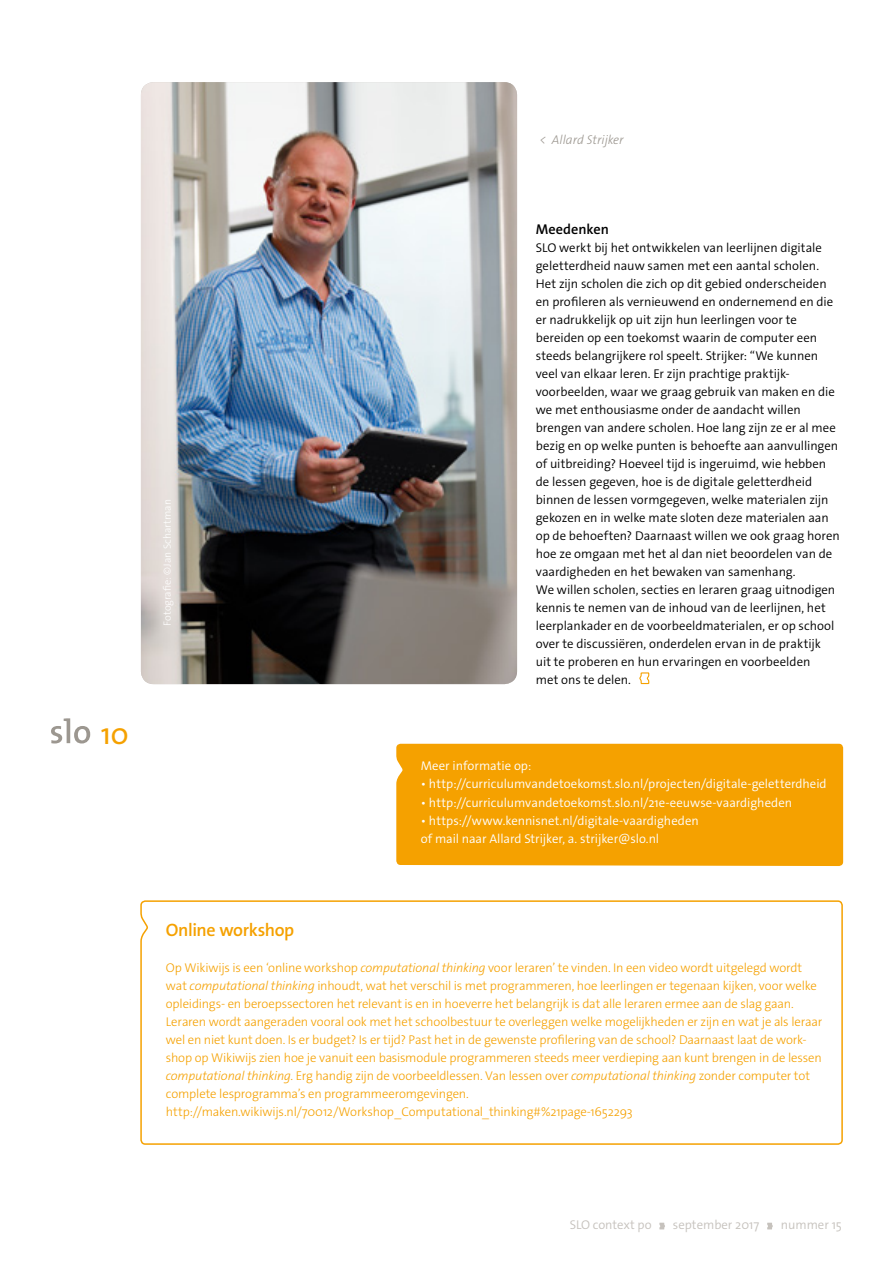
<style>
.page{position:relative;width:893px;height:1263px;background:#fff}
.page>*{position:absolute;margin:0;border:0;box-sizing:border-box;transform-origin:0 0}
.t1{font:30px "The Mix Os F";color:#f5a100}
.Kadertitel1{font:600 18px "The Sans Os F";letter-spacing:-.02em;color:#f5a100}
.Subkopje{font:600 14.25px "The Sans Os F";color:#000}
.Bodytekst{font:300 12.75px/18px "The Sans Os F";color:#000}
.Kadertitel1-2{font:300 12.75px/18px "The Sans Os F";letter-spacing:-.01em;color:#f5a100}
.Bodytekst-2{font:300 12.75px "The Sans Os F";color:#fff}
.Kadertekst1{font:300 12.75px "The Sans Os F";letter-spacing:-.015em;color:#f5a100}
.t2{font:300 12.75px "The Sans Os F";color:#c6c2bd}
.Fotobijschriften{font:italic 300 12.75px "The Sans Os F";color:#9c9790}
.Credits_tekst_fotogr{font:300 10.5px "The Sans Os F";color:#fff}
.s1{font-style:italic}
</style>
<div class="page">
<svg style="left:51px;top:718px;width:39px;height:25px"></svg>
<svg style="left:659px;top:1223px;width:6px;height:6px"></svg>
<svg style="left:767px;top:1223px;width:6px;height:6px"></svg>
<svg style="left:639px;top:672px;width:11px;height:13px"></svg>
<svg style="left:140px;top:900px;width:703px;height:245px"></svg>
<img style="left:141px;top:82px;width:376px;height:602px">
<div style="left:396px;top:744px;width:447px;height:122px;background:#f5a100"></div>
<p class="t1" style="left:101px;top:714px;width:29px">10</p>
<p class="Credits_tekst_fotogr" style="left:161px;top:626px;width:128px;rotate:-90deg">Fotografie: ©Jan Schartman</p>
<p class="Fotobijschriften" style="left:539px;top:132px;width:86px">&lt; Allard Strijker</p>
<p class="Subkopje" style="left:536px;top:220px;width:75px">Meedenken</p>
<p class="Bodytekst" style="left:536px;top:239px;width:305px">SLO werkt bij het ontwikkelen van leerlijnen digitale geletterdheid nauw samen met een aantal scholen.<br>Het zijn scholen die zich op dit gebied onderscheiden en profileren als vernieuwend en ondernemend en die er nadrukkelijk op uit zijn hun leerlingen voor te bereiden op een toekomst waarin de computer een steeds belangrijkere rol speelt. Strijker: “We kunnen veel van elkaar leren. Er zijn prachtige praktijk&shy;voorbeelden, waar we graag gebruik van maken en die we met enthousiasme onder de aandacht willen brengen van andere scholen. Hoe lang zijn ze er al mee bezig en op welke punten is behoefte aan aanvullingen of uitbreiding? Hoeveel tijd is ingeruimd, wie hebben de lessen gegeven, hoe is de digitale geletterdheid binnen de lessen vormgegeven, welke materialen zijn gekozen en in welke mate sloten deze materialen aan op de behoeften? Daarnaast willen we ook graag horen hoe ze omgaan met het al dan niet beoordelen van de vaardigheden en het bewaken van samenhang.</p>
<p class="Bodytekst" style="left:536px;top:581px;width:301px">We willen scholen, secties en leraren graag uitnodigen kennis te nemen van de inhoud van de leerlijnen, het leerplankader en de voorbeeldmaterialen, er op school over te discussiëren, onderdelen ervan in de praktijk uit te proberen en hun ervaringen en voorbeelden met ons te delen.</p>
<p class="Bodytekst-2" style="left:421px;top:758px;width:112px">Meer informatie op:</p>
<p class="Bodytekst-2" style="left:421px;top:776px;width:407px">• http://curriculumvandetoekomst.slo.nl/projecten/digitale-geletterdheid</p>
<p class="Bodytekst-2" style="left:421px;top:794px;width:373px">• http://curriculumvandetoekomst.slo.nl/21e-eeuwse-vaardigheden</p>
<p class="Bodytekst-2" style="left:421px;top:812px;width:279px">• https://www.kennisnet.nl/digitale-vaardigheden</p>
<p class="Bodytekst-2" style="left:421px;top:830px;width:240px">of mail naar Allard Strijker, a. strijker@slo.nl</p>
<p class="Kadertitel1" style="left:166px;top:918px;width:130px">Online workshop</p>
<p class="Kadertitel1-2" style="left:166px;top:959px;width:658px">Op Wikiwijs is een ‘online workshop <span class="s1">computational thinking</span> voor leraren’ te vinden. In een video wordt uitgelegd wordt wat <span class="s1">computational thinking</span> inhoudt, wat het verschil is met programmeren, hoe leerlingen er tegenaan kijken, voor welke opleidings- en beroepssectoren het relevant is en in hoeverre het belangrijk is dat alle leraren ermee aan de slag gaan.<br>Leraren wordt aangeraden vooral ook met het schoolbestuur te overleggen welke mogelijkheden er zijn en wat je als leraar wel en niet kunt doen. Is er budget? Is er tijd? Past het in de gewenste profilering van de school? Daarnaast laat de work&shy;shop op Wikiwijs zien hoe je vanuit een basismodule programmeren steeds meer verdieping aan kunt brengen in de lessen <span class="s1">computational thinking</span>. Erg handig zijn de voorbeeldlessen. Van lessen over <span class="s1">computational thinking</span> zonder computer tot complete lesprogramma’s en programmeeromgevingen.</p>
<p class="Kadertekst1" style="left:166px;top:1104px;width:468px">http://maken.wikiwijs.nl/70012/Workshop_Computational_thinking#%21page-1652293</p>
<p class="t2" style="left:570px;top:1217px;width:274px">SLO context po september 2017 nummer 15</p>
</div>
